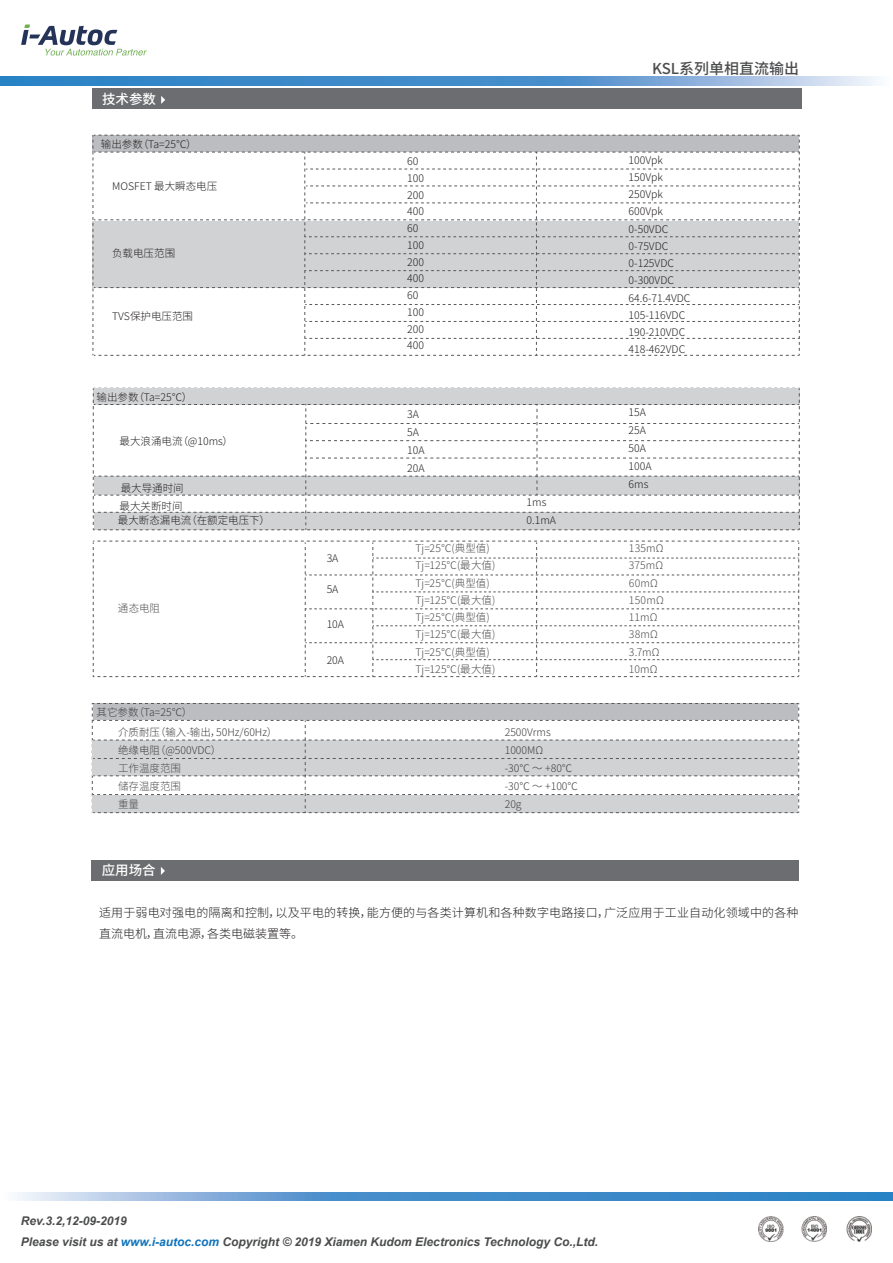
<style>
.page{position:relative;width:893px;height:1263px;background:#fff}
.page>*{position:absolute;margin:0;border:0;box-sizing:border-box;transform-origin:0 0}
.t1{font:500 15px "Source Han Sans CN";color:#4b4c4d}
.t2{font:500 13.5px "Source Han Sans CN";color:#fff}
.t3{font:italic 700 12px/21px "Arial";color:#4b4c4d}
.t4{font:300 12px/21px "Source Han Sans CN";letter-spacing:.015em;color:#231f20}
.t5{font:300 10.5px/17.2px "Source Han Sans CN";color:#231f20}
.t6{font:300 10.5px/17.2px "Source Han Sans CN";letter-spacing:.015em;color:#4b4c4d}
.t7{font:300 10.5px/18px "Source Han Sans CN";color:#3e3e3f}
.s1{color:#1074bc}
</style>
<div class="page">
<svg style="left:21px;top:24px;width:126px;height:32px"></svg>
<img style="left:759px;top:1216px;width:113px;height:26px">
<div style="left:92px;top:88px;width:710px;height:21px;background:#6c6d70"></div>
<svg style="left:161px;top:96px;width:4px;height:8px"></svg>
<div style="left:91px;top:860px;width:708px;height:21px;background:#6c6d70"></div>
<svg style="left:161px;top:867px;width:4px;height:8px"></svg>
<svg style="left:93px;top:541px;width:706px;height:136px"></svg>
<svg style="left:93px;top:135px;width:707px;height:221px"></svg>
<svg style="left:93px;top:388px;width:707px;height:142px"></svg>
<svg style="left:92px;top:703px;width:707px;height:110px"></svg>
<svg style="left:18px;top:1192px;width:875px;height:9px;background:#5c9ad1"></svg>
<svg style="left:0;top:77px;width:876px;height:8px;background:#5c9ad1"></svg>
<p class="t2" style="left:102px;top:92px;width:55px">技术参数</p>
<p class="t5" style="left:101px;top:135px;width:97px">输出参数（Ta=25℃）</p>
<p class="t5" style="left:112px;top:178px;width:107px">MOSFET 最大瞬态电压</p>
<p class="t5" style="left:112px;top:245px;width:64px">负载电压范围</p>
<p class="t5" style="left:112px;top:308px;width:82px">TVS保护电压范围</p>
<p class="t5" style="left:97px;top:389px;width:97px">输出参数（Ta=25℃）</p>
<p class="t5" style="left:120px;top:433px;width:115px">最大浪涌电流（@10ms）</p>
<p class="t5" style="left:121px;top:479px;width:64px">最大导通时间</p>
<p class="t5" style="left:120px;top:497px;width:64px">最大关断时间</p>
<p class="t5" style="left:118px;top:512px;width:153px">最大断态漏电流（在额定电压下）</p>
<p class="t6" style="left:118px;top:600px;width:44px">通态电阻</p>
<p class="t7" style="left:97px;top:704px;width:97px">其它参数（Ta=25℃）</p>
<p class="t7" style="left:118px;top:723px;width:161px">介质耐压（输入-输出，50Hz/60Hz）绝缘电阻（@500VDC）</p>
<p class="t6" style="left:118px;top:759px;width:64px;line-height:18px;text-align:justify">工作温度范围储存温度范围重量</p>
<p class="t2" style="left:102px;top:863px;width:55px">应用场合</p>
<p class="t5" style="left:327px;top:550px;width:13px">3A</p>
<p class="t5" style="left:327px;top:581px;width:13px">5A</p>
<p class="t5" style="left:327px;top:616px;width:19px">10A</p>
<p class="t5" style="left:327px;top:652px;width:19px">20A</p>
<p class="t5" style="left:407px;top:153px;width:18px;line-height:16.6px">60<br>100<br>200<br>400</p>
<p class="t5" style="left:407px;top:220px;width:18px;line-height:16.6px">60<br>100<br>200<br>400<br>60<br>100<br>200<br>400</p>
<p class="t5" style="left:407px;top:405px;width:19px;line-height:18px">3A<br>5A<br>10A<br>20A</p>
<p class="t5" style="left:527px;top:494px;width:31px;line-height:18px">1ms<br>0.1mA</p>
<h1 class="t1" style="left:652px;top:60px;width:149px">KSL系列单相直流输出</h1>
<p class="t5" style="left:629px;top:151px;width:63px">100Vpk<br>150Vpk<br>250Vpk<br>600Vpk<br>0-50VDC<br>0-75VDC<br>0-125VDC<br>0-300VDC<br>64.6-71.4VDC<br>105-116VDC<br>190-210VDC<br>418-462VDC</p>
<p class="t5" style="left:629px;top:404px;width:25px;line-height:18px">15A<br>25A<br>50A<br>100A<br>6ms</p>
<p class="t6" style="left:415px;top:540px;width:82px">Tj=25℃(典型值)<br>Tj=125℃(最大值)<br>Tj=25℃(典型值)<br>Tj=125℃(最大值)<br>Tj=25℃(典型值)<br>Tj=125℃(最大值)<br>Tj=25℃(典型值)<br>Tj=125℃(最大值)</p>
<p class="t6" style="left:629px;top:540px;width:36px">135mΩ<br>375mΩ<br>60mΩ<br>150mΩ<br>11mΩ<br>38mΩ<br>3.7mΩ<br>10mΩ</p>
<p class="t7" style="left:505px;top:723px;width:75px">2500Vrms<br>1000MΩ<br>-30℃ ～ +80℃ -30℃ ～ +100℃<br>20g</p>
<p class="t4" style="left:99px;top:902px;width:701px">适用于弱电对强电的隔离和控制，以及平电的转换，能方便的与各类计算机和各种数字电路接口，广泛应用于工业自动化领域中的各种直流电机，直流电源，各类电磁装置等。</p>
<p class="t3" style="left:21px;top:1210px;width:579px">Rev.3.2,12-09-2019<br>Please visit us at <span class="s1">www.i-autoc.com</span> Copyright © 2019 Xiamen Kudom Electronics Technology Co.,Ltd.</p>
</div>
